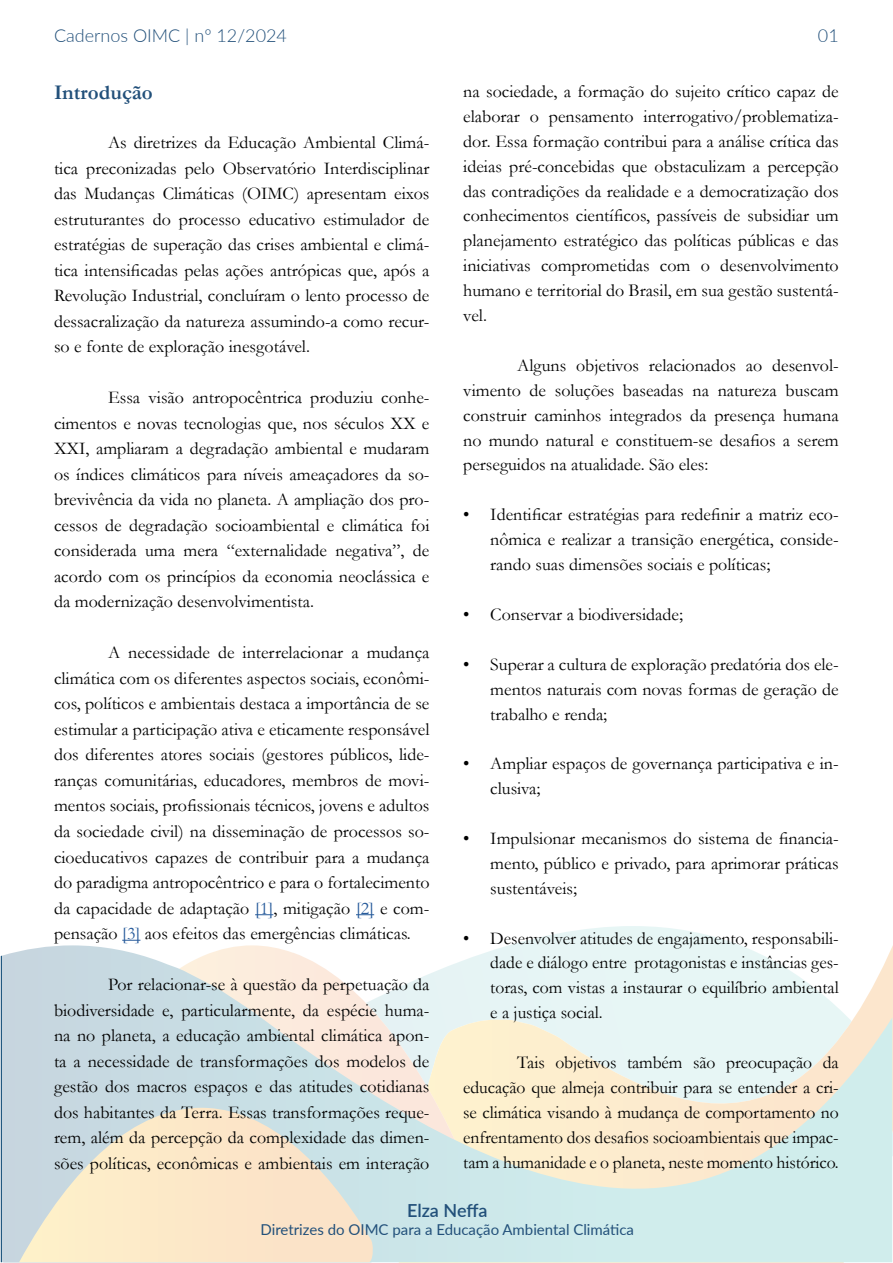
<style>
.page{position:relative;width:893px;height:1263px;background:#fff}
.page>*{position:absolute;margin:0;border:0;box-sizing:border-box;transform-origin:0 0}
.t1{font:700 21px "Garamond";color:#22507a}
.t2{font:18px/25.5px "Garamond";color:#000;text-align:justify}
.t3{font:300 18px "Lato";color:#22507a}
.t4{font:600 18px "Lato";letter-spacing:-.005em;color:#22507a}
.t5{font:15px "Lato";color:#22507a}
.s1{color:#275b9b}
</style>
<div class="page">
<svg style="left:2px;top:914px;width:890px;height:348px"></svg>
<svg style="left:255px;top:914px;width:18px;height:1px"></svg>
<svg style="left:356px;top:914px;width:18px;height:1px"></svg>
<svg style="left:122px;top:940px;width:18px;height:1px"></svg>
<p class="t3" style="left:54px;top:23px;width:234px">Cadernos OIMC | nº 12/2024</p>
<p class="t3" style="left:818px;top:23px;width:22px">01</p>
<p class="t1" style="left:54px;top:78px;width:100px">Introdução</p>
<p class="t2" style="left:54px;top:129px;width:377px;text-indent:54px">As diretrizes da Educação Ambiental Climá&shy;tica preconizadas pelo Observatório Interdisciplinar das Mudanças Climáticas (OIMC) apresentam eixos estruturantes do processo educativo estimulador de estratégias de superação das crises ambiental e climá&shy;tica intensificadas pelas ações antrópicas que, após a Revolução Industrial, concluíram o lento processo de dessacralização da natureza assumindo-a como recur&shy;so e fonte de exploração inesgotável.</p>
<p class="t2" style="left:54px;top:384px;width:377px;text-indent:54px">Essa visão antropocêntrica produziu conhe&shy;cimentos e novas tecnologias que, nos séculos XX e XXI, ampliaram a degradação ambiental e mudaram os índices climáticos para níveis ameaçadores da so&shy;brevivência da vida no planeta. A ampliação dos pro&shy;cessos de degradação socioambiental e climática foi considerada uma mera “externalidade negativa”, de acordo com os princípios da economia neoclássica e da modernização desenvolvimentista.</p>
<p class="t2" style="left:54px;top:639px;width:377px;text-indent:54px">A necessidade de interrelacionar a mudança climática com os diferentes aspectos sociais, econômi&shy;cos, políticos e ambientais destaca a importância de se estimular a participação ativa e eticamente responsável dos diferentes atores sociais (gestores públicos, lide&shy;ranças comunitárias, educadores, membros de movi&shy;mentos sociais, profissionais técnicos, jovens e adultos da sociedade civil) na disseminação de processos so&shy;cioeducativos capazes de contribuir para a mudança do paradigma antropocêntrico e para o fortalecimento da capacidade de adaptação <span class="s1">[1]</span>, mitigação <span class="s1">[2]</span> e com&shy;pensação <span class="s1">[3]</span> aos efeitos das emergências climáticas.</p>
<p class="t2" style="left:54px;top:971px;width:377px;text-indent:54px">Por relacionar-se à questão da perpetuação da biodiversidade e, particularmente, da espécie huma&shy;na no planeta, a educação ambiental climática apon&shy;ta a necessidade de transformações dos modelos de gestão dos macros espaços e das atitudes cotidianas dos habitantes da Terra. Essas transformações reque&shy;rem, além da percepção da complexidade das dimen&shy;sões políticas, econômicas e ambientais em interação</p>
<p class="t2" style="left:463px;top:78px;width:377px;line-height:24.9px">na sociedade, a formação do sujeito crítico capaz de elaborar o pensamento interrogativo/problematiza&shy;dor. Essa formação contribui para a análise crítica das ideias pré-concebidas que obstaculizam a percepção das contradições da realidade e a democratização dos conhecimentos científicos, passíveis de subsidiar um planejamento estratégico das políticas públicas e das iniciativas comprometidas com o desenvolvimento humano e territorial do Brasil, em sua gestão sustentá&shy;vel.</p>
<p class="t2" style="left:463px;top:352px;width:377px;line-height:24.9px;text-indent:54px">Alguns objetivos relacionados ao desenvol&shy;vimento de soluções baseadas na natureza buscam construir caminhos integrados da presença humana no mundo natural e constituem-se desafios a serem perseguidos na atualidade. São eles:</p>
<p class="t2" style="left:490px;top:502px;width:350px;line-height:24.9px;text-indent:-27px">• Identificar estratégias para redefinir a matriz eco&shy;nômica e realizar a transição energética, conside&shy;rando suas dimensões sociais e políticas;</p>
<p class="t2" style="left:463px;top:601px;width:221px">• Conservar a biodiversidade;</p>
<p class="t2" style="left:490px;top:651px;width:350px;line-height:24.9px;text-indent:-27px">• Superar a cultura de exploração predatória dos ele&shy;mentos naturais com novas formas de geração de trabalho e renda;</p>
<p class="t2" style="left:490px;top:751px;width:350px;line-height:24.9px;text-indent:-27px">• Ampliar espaços de governança participativa e in&shy;clusiva;</p>
<p class="t2" style="left:490px;top:825px;width:350px;line-height:24.9px;text-indent:-27px">• Impulsionar mecanismos do sistema de financia&shy;mento, público e privado, para aprimorar práticas sustentáveis;</p>
<p class="t2" style="left:490px;top:925px;width:350px;line-height:24.9px;text-indent:-27px">• Desenvolver atitudes de engajamento, responsabili&shy;dade e diálogo entre protagonistas e instâncias ges&shy;toras, com vistas a instaurar o equilíbrio ambiental e a justiça social.</p>
<p class="t2" style="left:463px;top:1049px;width:377px;line-height:24.9px;text-indent:54px">Tais objetivos também são preocupação da educação que almeja contribuir para se entender a cri&shy;se climática visando à mudança de comportamento no enfrentamento dos desafios socioambientais que impac&shy;tam a humanidade e o planeta, neste momento histórico.</p>
<p class="t4" style="left:407px;top:1197px;width:82px">Elza Neffa</p>
<p class="t5" style="left:261px;top:1219px;width:375px">Diretrizes do OIMC para a Educação Ambiental Climática</p>
</div>
